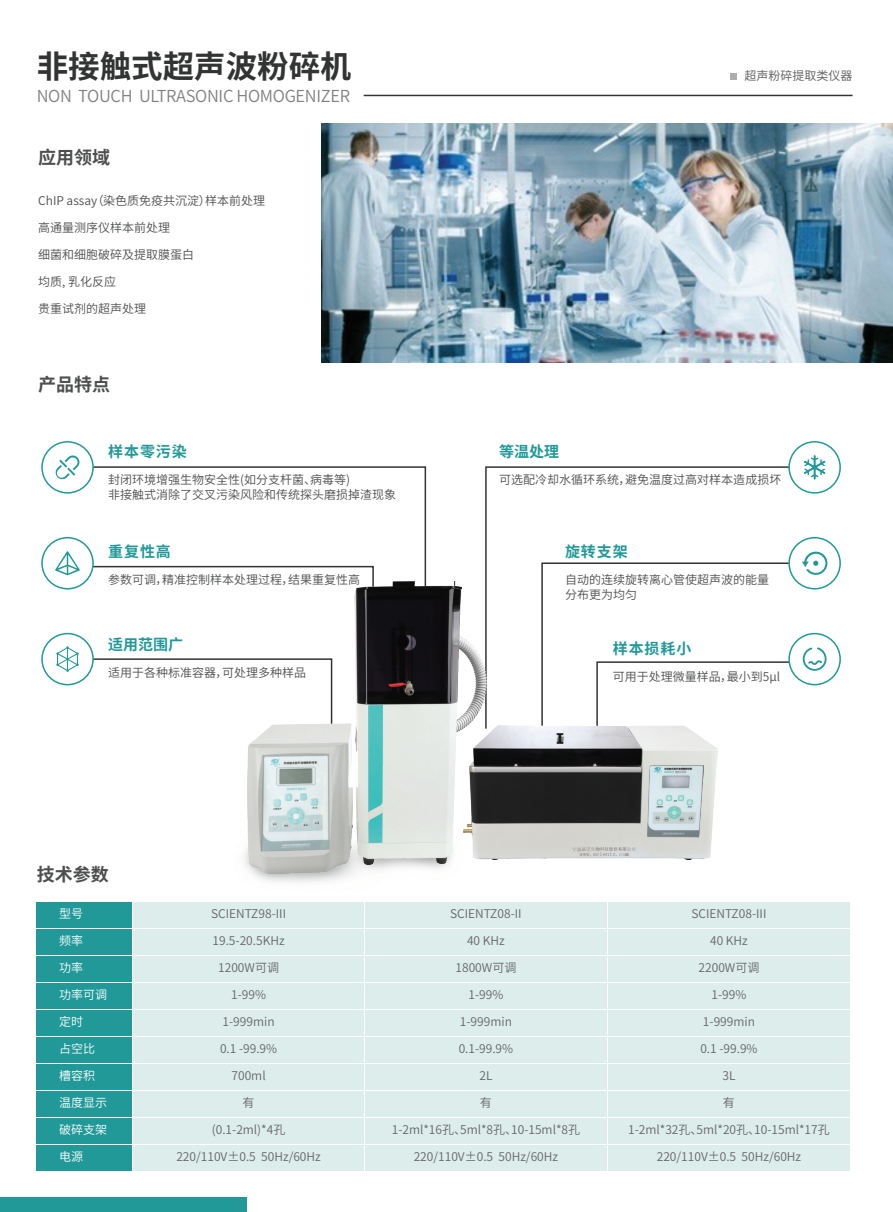
<style>
.page{position:relative;width:893px;height:1212px;background:#fff}
.page>*{position:absolute;margin:0;border:0;box-sizing:border-box;transform-origin:0 0}
.t1{font:700 31.5px "Source Han Sans CN";color:#323333}
.t2{font:700 18px "Source Han Sans CN";color:#4d4e4e}
.t3{font:16.5px "Source Han Sans CN";letter-spacing:-.02em;color:#808180}
.t4{font:700 15px "Source Han Sans CN";letter-spacing:.06em;color:#209998}
.t5{font:12px "Source Han Sans CN";color:#666767}
.t6{font:12px/15px "Source Han Sans CN";color:#4d4e4e}
.t7{font:12px "Source Han Sans CN";color:#fff}
.t8{font:12px "Source Han Sans CN";color:#666767}
</style>
<div class="page">
<div style="left:730px;top:73px;width:7px;height:6px;background:#acacad"></div>
<hr style="left:364px;top:95px;width:489px;height:1px;background:#323333">
<div style="left:0;top:1197px;width:247px;height:15px;background:#209998"></div>
<div style="left:37px;top:902px;width:95px;height:26px;background:#209998"></div>
<div style="left:37px;top:929px;width:95px;height:26px;background:#209998"></div>
<div style="left:37px;top:956px;width:95px;height:26px;background:#209998"></div>
<div style="left:37px;top:983px;width:95px;height:26px;background:#209998"></div>
<div style="left:37px;top:1010px;width:95px;height:26px;background:#209998"></div>
<div style="left:37px;top:1037px;width:95px;height:26px;background:#209998"></div>
<div style="left:37px;top:1064px;width:95px;height:26px;background:#209998"></div>
<div style="left:37px;top:1091px;width:95px;height:26px;background:#209998"></div>
<div style="left:37px;top:1118px;width:95px;height:26px;background:#209998"></div>
<div style="left:37px;top:1145px;width:95px;height:26px;background:#209998"></div>
<div style="left:134px;top:902px;width:230px;height:26px;background:#dcedeb"></div>
<div style="left:134px;top:929px;width:230px;height:26px;background:#dcedeb"></div>
<div style="left:134px;top:956px;width:230px;height:26px;background:#dcedeb"></div>
<div style="left:134px;top:983px;width:230px;height:26px;background:#dcedeb"></div>
<div style="left:134px;top:1010px;width:230px;height:26px;background:#dcedeb"></div>
<div style="left:134px;top:1037px;width:230px;height:26px;background:#dcedeb"></div>
<div style="left:134px;top:1064px;width:230px;height:26px;background:#dcedeb"></div>
<div style="left:134px;top:1091px;width:230px;height:26px;background:#dcedeb"></div>
<div style="left:134px;top:1118px;width:230px;height:26px;background:#dcedeb"></div>
<div style="left:134px;top:1145px;width:230px;height:26px;background:#dcedeb"></div>
<div style="left:365px;top:902px;width:242px;height:26px;background:#dcedeb"></div>
<div style="left:365px;top:929px;width:242px;height:26px;background:#dcedeb"></div>
<div style="left:365px;top:956px;width:242px;height:26px;background:#dcedeb"></div>
<div style="left:365px;top:983px;width:242px;height:26px;background:#dcedeb"></div>
<div style="left:365px;top:1010px;width:242px;height:26px;background:#dcedeb"></div>
<div style="left:365px;top:1037px;width:242px;height:26px;background:#dcedeb"></div>
<div style="left:365px;top:1064px;width:242px;height:26px;background:#dcedeb"></div>
<div style="left:365px;top:1091px;width:242px;height:26px;background:#dcedeb"></div>
<div style="left:365px;top:1118px;width:242px;height:26px;background:#dcedeb"></div>
<div style="left:365px;top:1145px;width:242px;height:26px;background:#dcedeb"></div>
<div style="left:608px;top:902px;width:242px;height:26px;background:#dcedeb"></div>
<div style="left:608px;top:929px;width:242px;height:26px;background:#dcedeb"></div>
<div style="left:608px;top:956px;width:242px;height:26px;background:#dcedeb"></div>
<div style="left:608px;top:983px;width:242px;height:26px;background:#dcedeb"></div>
<div style="left:608px;top:1010px;width:242px;height:26px;background:#dcedeb"></div>
<div style="left:608px;top:1037px;width:242px;height:26px;background:#dcedeb"></div>
<div style="left:608px;top:1064px;width:242px;height:26px;background:#dcedeb"></div>
<div style="left:608px;top:1091px;width:242px;height:26px;background:#dcedeb"></div>
<div style="left:608px;top:1118px;width:242px;height:26px;background:#dcedeb"></div>
<div style="left:608px;top:1145px;width:242px;height:26px;background:#dcedeb"></div>
<img style="left:322px;top:124px;width:571px;height:238px">
<svg style="left:89px;top:601px;width:266px;height:122px"></svg>
<svg style="left:84px;top:466px;width:343px;height:135px"></svg>
<svg style="left:485px;top:466px;width:303px;height:259px"></svg>
<svg style="left:541px;top:562px;width:250px;height:163px"></svg>
<svg style="left:596px;top:661px;width:195px;height:64px"></svg>
<div style="left:788px;top:441px;width:53px;height:53px;border:2px solid #209998;border-radius:50%"></div>
<div style="left:788px;top:537px;width:53px;height:52px;border:2px solid #209998;border-radius:50%"></div>
<div style="left:788px;top:633px;width:53px;height:52px;border:2px solid #209998;border-radius:50%"></div>
<div style="left:42px;top:634px;width:51px;height:51px;background:#fff;border-radius:50%"></div>
<div style="left:41px;top:633px;width:53px;height:52px;border:2px solid #209998;border-radius:50%"></div>
<div style="left:42px;top:538px;width:51px;height:51px;background:#fff;border-radius:50%"></div>
<div style="left:41px;top:537px;width:53px;height:52px;border:2px solid #209998;border-radius:50%"></div>
<div style="left:42px;top:442px;width:51px;height:51px;background:#fff;border-radius:50%"></div>
<div style="left:41px;top:441px;width:53px;height:53px;border:2px solid #209998;border-radius:50%"></div>
<svg style="left:804px;top:454px;width:22px;height:26px"></svg>
<svg style="left:56px;top:646px;width:23px;height:26px"></svg>
<svg style="left:55px;top:551px;width:25px;height:24px"></svg>
<svg style="left:55px;top:455px;width:24px;height:25px"></svg>
<svg style="left:803px;top:647px;width:23px;height:24px"></svg>
<svg style="left:802px;top:552px;width:25px;height:23px"></svg>
<img style="left:244px;top:840px;width:144px;height:43px">
<img style="left:247px;top:723px;width:105px;height:150px">
<img style="left:461px;top:581px;width:25px;height:149px">
<img style="left:355px;top:581px;width:106px;height:283px">
<img style="left:463px;top:725px;width:255px;height:134px">
<img style="left:648px;top:766px;width:55px;height:71px">
<h1 class="t1" style="left:37px;top:49px;width:316px">非接触式超声波粉碎机</h1>
<h3 class="t3" style="left:37px;top:86px;width:315px">NON TOUCH ULTRASONIC HOMOGENIZER</h3>
<h2 class="t2" style="left:38px;top:148px;width:74px">应用领域</h2>
<p class="t6" style="left:38px;top:193px;width:229px">ChIP assay（染色质免疫共沉淀）样本前处理</p>
<p class="t6" style="left:38px;top:220px;width:133px">高通量测序仪样本前处理</p>
<p class="t6" style="left:38px;top:247px;width:157px">细菌和细胞破碎及提取膜蛋白</p>
<p class="t6" style="left:38px;top:274px;width:79px">均质, 乳化反应</p>
<p class="t6" style="left:38px;top:301px;width:109px">贵重试剂的超声处理</p>
<h2 class="t2" style="left:38px;top:374px;width:74px">产品特点</h2>
<p class="t4" style="left:108px;top:443px;width:80px">样本零污染</p>
<p class="t6" style="left:108px;top:472px;width:290px">封闭环境增强生物安全性(如分支杆菌、病毒等)<br>非接触式消除了交叉污染风险和传统探头磨损掉渣现象</p>
<p class="t4" style="left:108px;top:543px;width:64px">重复性高</p>
<p class="t6" style="left:108px;top:572px;width:254px">参数可调，精准控制样本处理过程，结果重复性高</p>
<p class="t4" style="left:108px;top:636px;width:76px">适用范围广</p>
<p class="t6" style="left:108px;top:666px;width:200px">适用于各种标准容器，可处理多种样品</p>
<p class="t8" style="left:745px;top:68px;width:109px">超声粉碎提取类仪器</p>
<p class="t4" style="left:499px;top:443px;width:61px">等温处理</p>
<p class="t6" style="left:499px;top:472px;width:284px">可选配冷却水循环系统，避免温度过高对样本造成损坏</p>
<p class="t4" style="left:565px;top:543px;width:64px">旋转支架</p>
<p class="t6" style="left:565px;top:572px;width:205px">自动的连续旋转离心管使超声波的能量分布更为均匀</p>
<p class="t4" style="left:613px;top:640px;width:80px">样本损耗小</p>
<p class="t6" style="left:613px;top:669px;width:169px">可用于处理微量样品，最小到5µl</p>
<h2 class="t2" style="left:37px;top:864px;width:74px">技术参数</h2>
<p class="t7" style="left:59px;top:907px;width:25px">型号</p>
<p class="t7" style="left:59px;top:934px;width:25px">频率</p>
<p class="t7" style="left:59px;top:961px;width:25px">功率</p>
<p class="t7" style="left:59px;top:988px;width:49px">功率可调</p>
<p class="t7" style="left:59px;top:1015px;width:25px">定时</p>
<p class="t7" style="left:59px;top:1042px;width:37px">占空比</p>
<p class="t7" style="left:59px;top:1069px;width:37px">槽容积</p>
<p class="t7" style="left:59px;top:1096px;width:49px">温度显示</p>
<p class="t7" style="left:59px;top:1123px;width:49px">破碎支架</p>
<p class="t7" style="left:59px;top:1150px;width:25px">电源</p>
<p class="t5" style="left:211px;top:907px;width:77px">SCIENTZ98-III</p>
<p class="t5" style="left:213px;top:934px;width:74px">19.5-20.5KHz</p>
<p class="t5" style="left:218px;top:961px;width:62px">1200W可调</p>
<p class="t5" style="left:231px;top:988px;width:36px">1-99%</p>
<p class="t5" style="left:223px;top:1015px;width:53px">1-999min</p>
<p class="t5" style="left:220px;top:1042px;width:59px">0.1 -99.9%</p>
<p class="t5" style="left:232px;top:1069px;width:36px">700ml</p>
<p class="t5" style="left:243px;top:1096px;width:13px">有</p>
<p class="t5" style="left:212px;top:1123px;width:75px">(0.1-2ml)*4孔</p>
<p class="t5" style="left:176px;top:1150px;width:146px">220/110V±0.5 50Hz/60Hz</p>
<p class="t5" style="left:450px;top:907px;width:73px">SCIENTZ08-II</p>
<p class="t5" style="left:467px;top:934px;width:39px">40 KHz</p>
<p class="t5" style="left:455px;top:961px;width:62px">1800W可调</p>
<p class="t5" style="left:468px;top:988px;width:36px">1-99%</p>
<p class="t5" style="left:460px;top:1015px;width:53px">1-999min</p>
<p class="t5" style="left:459px;top:1042px;width:56px">0.1-99.9%</p>
<p class="t5" style="left:479px;top:1069px;width:15px">2L</p>
<p class="t5" style="left:480px;top:1096px;width:13px">有</p>
<p class="t5" style="left:392px;top:1123px;width:190px">1-2ml*16孔、5ml*8孔、10-15ml*8孔</p>
<p class="t5" style="left:414px;top:1150px;width:146px">220/110V±0.5 50Hz/60Hz</p>
<p class="t5" style="left:691px;top:907px;width:77px">SCIENTZ08-III</p>
<p class="t5" style="left:710px;top:934px;width:39px">40 KHz</p>
<p class="t5" style="left:699px;top:961px;width:62px">2200W可调</p>
<p class="t5" style="left:712px;top:988px;width:36px">1-99%</p>
<p class="t5" style="left:703px;top:1015px;width:53px">1-999min</p>
<p class="t5" style="left:700px;top:1042px;width:59px">0.1 -99.9%</p>
<p class="t5" style="left:722px;top:1069px;width:15px">3L</p>
<p class="t5" style="left:723px;top:1096px;width:13px">有</p>
<p class="t5" style="left:628px;top:1123px;width:203px">1-2ml*32孔、5ml*20孔、10-15ml*17孔</p>
<p class="t5" style="left:657px;top:1150px;width:146px">220/110V±0.5 50Hz/60Hz</p>
</div>
